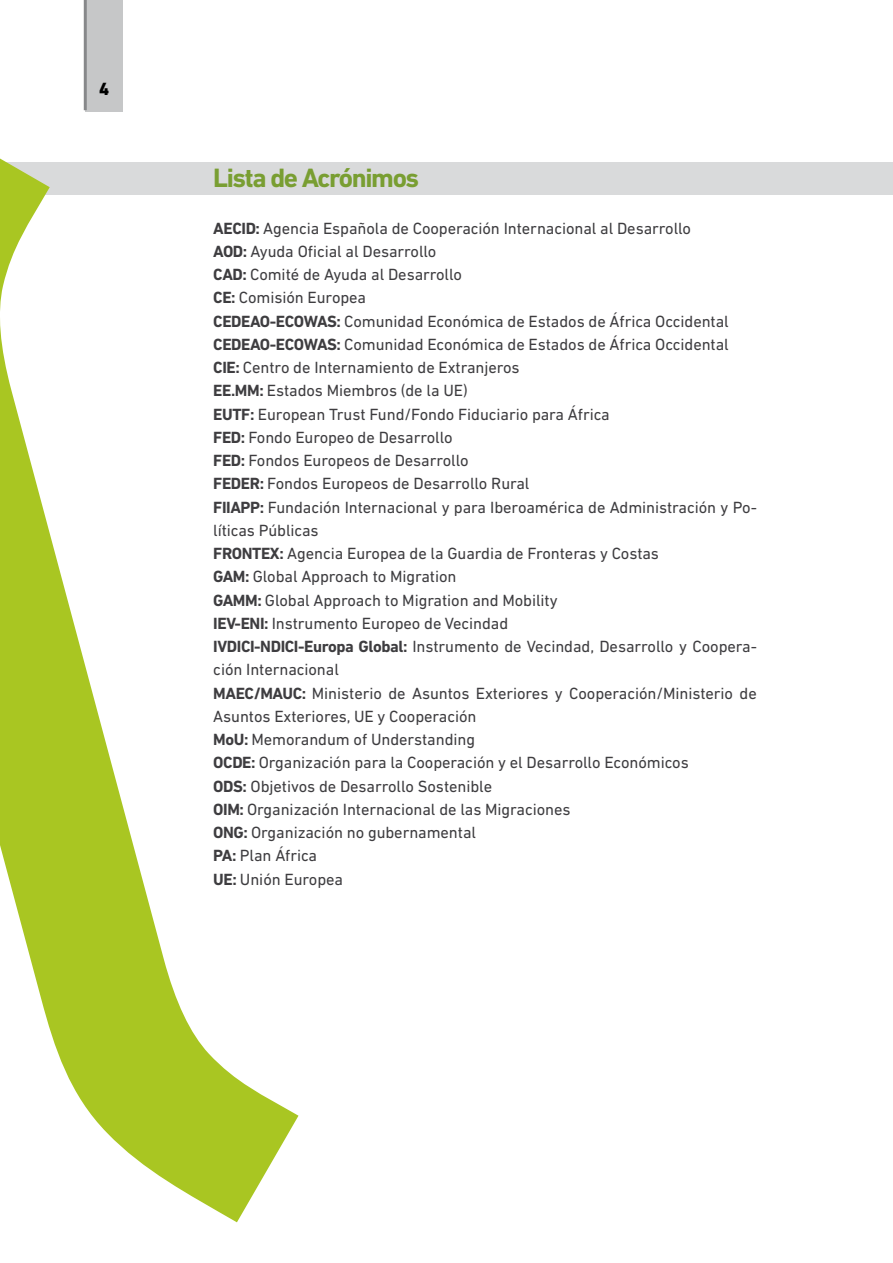
<style>
.page{position:relative;width:893px;height:1263px;background:#fff}
.page>*{position:absolute;margin:0;border:0;box-sizing:border-box;transform-origin:0 0}
.t1{font:700 27px "DIN Next LT Pro";letter-spacing:-.05em;color:#799e32}
.t2{font:800 18px "DIN Next LT Pro";color:#000}
.t3{font:16.5px/23.2px "DIN Next LT Pro";letter-spacing:-.005em;color:#3e3d40}
.s1{font-weight:700}
</style>
<div class="page">
<div style="left:85px;top:0;width:38px;height:112px;background:#c6c7c8"></div>
<hr style="left:84px;top:0;width:3px;height:110px;background:#87888a">
<div style="left:0;top:163px;width:893px;height:32px;background:#d9dadb"></div>
<svg style="left:0;top:158px;width:298px;height:1064px"></svg>
<p class="t2" style="left:99px;top:78px;width:12px">4</p>
<h1 class="t1" style="left:213px;top:162px;width:207px">Lista de Acrónimos</h1>
<p class="t3" style="left:213px;top:216px;width:545px"><span class="s1">AECID:</span> Agencia Española de Cooperación Internacional al Desarrollo<br><span class="s1">AOD:</span> Ayuda Oficial al Desarrollo<br><span class="s1">CAD:</span> Comité de Ayuda al Desarrollo<br><span class="s1">CE:</span> Comisión Europea<br><span class="s1">CEDEAO-ECOWAS:</span> Comunidad Económica de Estados de África Occidental <span class="s1">CEDEAO-ECOWAS:</span> Comunidad Económica de Estados de África Occidental <span class="s1">CIE:</span> Centro de Internamiento de Extranjeros<br><span class="s1">EE.MM:</span> Estados Miembros (de la UE)<br><span class="s1">EUTF:</span> European Trust Fund/Fondo Fiduciario para África<br><span class="s1">FED:</span> Fondo Europeo de Desarrollo<br><span class="s1">FED:</span> Fondos Europeos de Desarrollo<br><span class="s1">FEDER:</span> Fondos Europeos de Desarrollo Rural<br><span class="s1">FIIAPP:</span> Fundación Internacional y para Iberoamérica de Administración y Po&shy;líticas Públicas<br><span class="s1">FRONTEX:</span> Agencia Europea de la Guardia de Fronteras y Costas<br><span class="s1">GAM:</span> Global Approach to Migration<br><span class="s1">GAMM:</span> Global Approach to Migration and Mobility<br><span class="s1">IEV-ENI:</span> Instrumento Europeo de Vecindad<br><span class="s1">IVDICI-NDICI-Europa Global:</span> Instrumento de Vecindad, Desarrollo y Coopera&shy;ción Internacional<br><span class="s1">MAEC/MAUC:</span> Ministerio de Asuntos Exteriores y Cooperación/Ministerio de Asuntos Exteriores, UE y Cooperación<br><span class="s1">MoU:</span> Memorandum of Understanding<br><span class="s1">OCDE:</span> Organización para la Cooperación y el Desarrollo Económicos<br><span class="s1">ODS:</span> Objetivos de Desarrollo Sostenible<br><span class="s1">OIM:</span> Organización Internacional de las Migraciones<br><span class="s1">ONG:</span> Organización no gubernamental<br><span class="s1">PA:</span> Plan África<br><span class="s1">UE:</span> Unión Europea</p>
</div>
